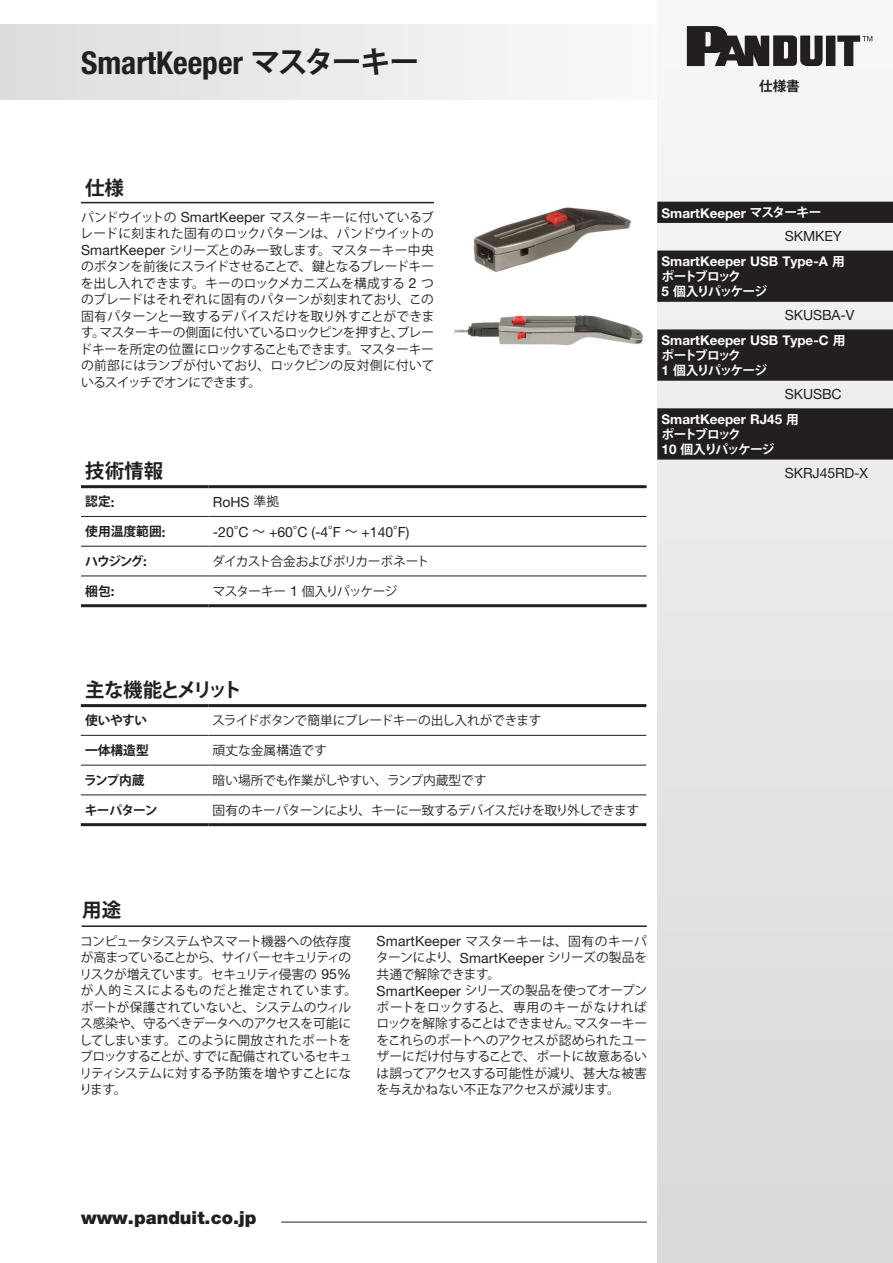
<style>
.page{position:relative;width:893px;height:1263px;background:#fff}
.page>*{position:absolute;margin:0;border:0;box-sizing:border-box;transform-origin:0 0}
.t1{font:700 condensed 31.5px "Helvetica Neue LT Std";color:#231f20}
.t2{font:700 19.5px "Koz Go Pro";letter-spacing:-.13em;color:#231f20}
.t3{font:700 19.5px "Koz Go Pro";letter-spacing:-.02em;color:#231f20}
.t4{font:900 18px "Helvetica Neue LT Std";color:#231f20}
.t5{font:14.1px "Helvetica Neue LT Std";letter-spacing:-.01em;color:#231f20}
.t6{font:700 13.5px "Koz Go Pro";color:#231f20}
.t7{font:700 13.35px "Helvetica Neue LT Std";color:#fff}
.t8{font:12.75px/16.5px "Koz Go Pro";letter-spacing:-.03em;color:#231f20}
.t9{font:700 12.75px/15px "Koz Go Pro";letter-spacing:-.13em;color:#fff}
.t10{font:700 12.75px "Koz Go Pro";letter-spacing:-.01em;color:#231f20}
.t11{font:12.75px "Koz Go Pro";letter-spacing:-.06em;color:#231f20}
.t12{font:12.75px "Koz Go Pro";color:#231f20}
.s1{font-family:"Koz Go Pro";font-stretch:normal;font-size:30px}
.s2{font-family:"Helvetica Neue LT Std";font-size:14.1px}
.s3{font-family:"Helvetica Neue LT Std";font-size:13.35px}
.s4{font-family:"Koz Go Pro";font-size:12.75px}
</style>
<div class="page">
<div style="left:0;top:25px;width:670px;height:74px;background:linear-gradient(to right,#dcdddf,#fafafb)"></div>
<hr style="left:81px;top:202px;width:353px;height:1px;background:#231f20">
<svg style="left:657px;top:25px;width:236px;height:1238px"></svg>
<hr style="left:82px;top:925px;width:565px;height:2px;background:#231f20">
<hr style="left:81px;top:516px;width:128px;height:1px;background:#231f20">
<hr style="left:209px;top:516px;width:438px;height:1px;background:#231f20">
<hr style="left:81px;top:546px;width:128px;height:1px;background:#231f20">
<hr style="left:209px;top:546px;width:438px;height:1px;background:#231f20">
<hr style="left:81px;top:576px;width:128px;height:1px;background:#231f20">
<hr style="left:209px;top:576px;width:438px;height:1px;background:#231f20">
<hr style="left:81px;top:604px;width:128px;height:3px;background:#231f20">
<hr style="left:209px;top:604px;width:438px;height:3px;background:#231f20">
<hr style="left:81px;top:485px;width:128px;height:3px;background:#231f20">
<hr style="left:209px;top:485px;width:438px;height:3px;background:#231f20">
<hr style="left:81px;top:735px;width:127px;height:1px;background:#231f20">
<hr style="left:208px;top:735px;width:438px;height:1px;background:#231f20">
<hr style="left:81px;top:765px;width:127px;height:1px;background:#231f20">
<hr style="left:208px;top:765px;width:438px;height:1px;background:#231f20">
<hr style="left:81px;top:794px;width:127px;height:1px;background:#231f20">
<hr style="left:208px;top:794px;width:438px;height:1px;background:#231f20">
<hr style="left:81px;top:823px;width:127px;height:3px;background:#231f20">
<hr style="left:208px;top:823px;width:438px;height:3px;background:#231f20">
<hr style="left:81px;top:704px;width:127px;height:3px;background:#231f20">
<hr style="left:208px;top:704px;width:438px;height:3px;background:#231f20">
<svg style="left:687px;top:26px;width:185px;height:40px"></svg>
<hr style="left:281px;top:1222px;width:366px;height:1px;background:#231f20">
<svg style="left:657px;top:202px;width:236px;height:258px;fill:#231f20"></svg>
<img style="left:473px;top:207px;width:158px;height:65px">
<img style="left:454px;top:315px;width:189px;height:31px">
<h1 class="t1" style="left:81px;top:44px;width:340px">SmartKeeper <span class="s1">マスターキー</span></h1>
<p class="t6" style="left:759px;top:77px;width:42px">仕様書</p>
<h2 class="t3" style="left:85px;top:176px;width:41px">仕様</h2>
<p class="t8" style="left:79px;top:209px;width:356px;text-align:justify">パンドウイットの <span class="s2">SmartKeeper</span> マスターキーに付いているブレードに刻まれた固有のロックパターンは、パンドウイットの<span class="s2">SmartKeeper</span> シリーズとのみ一致します。マスターキー中央のボタンを前後にスライドさせることで、鍵となるブレードキーを出し入れできます。キーのロックメカニズムを構成する <span class="s2">2</span> つのブレードはそれぞれに固有のパターンが刻まれており、この固有パターンと一致するデバイスだけを取り外すことができます。マスターキーの側面に付いているロックピンを押すと、ブレードキーを所定の位置にロックすることもできます。マスターキーの前部にはランプが付いており、ロックピンの反対側に付いているスイッチでオンにできます。</p>
<h2 class="t3" style="left:85px;top:459px;width:79px">技術情報</h2>
<p class="t10" style="left:85px;top:493px;width:31px">認定<span class="s3">:</span></p>
<p class="t5" style="left:213px;top:493px;width:68px">RoHS <span class="s4">準拠</span></p>
<p class="t10" style="left:85px;top:523px;width:82px">使用温度範囲<span class="s3">:</span></p>
<p class="t5" style="left:213px;top:523px;width:198px">-20<span class="s4">°</span>C <span class="s4">～</span> +60<span class="s4">°</span>C (-4<span class="s4">°</span>F <span class="s4">～</span> +140<span class="s4">°</span>F)</p>
<p class="t10" style="left:85px;top:553px;width:63px">ハウジング<span class="s3">:</span></p>
<p class="t11" style="left:212px;top:553px;width:219px">ダイカスト合金およびポリカーボネート</p>
<p class="t10" style="left:85px;top:583px;width:31px">梱包<span class="s3">:</span></p>
<p class="t11" style="left:213px;top:583px;width:186px">マスターキー <span class="s2">1</span> 個入りパッケージ</p>
<p class="t7" style="left:662px;top:204px;width:162px">SmartKeeper <span class="s4">マスターキー</span></p>
<p class="t5" style="left:785px;top:227px;width:59px">SKMKEY</p>
<p class="t7" style="left:662px;top:253px;width:185px">SmartKeeper USB Type-A <span class="s4">用</span></p>
<p class="t9" style="left:661px;top:270px;width:107px">ポートブロック<br><span class="s3">5</span> 個入りパッケージ</p>
<p class="t5" style="left:785px;top:306px;width:71px">SKUSBA-V</p>
<p class="t7" style="left:662px;top:332px;width:185px">SmartKeeper USB Type-C <span class="s4">用</span></p>
<p class="t9" style="left:661px;top:349px;width:107px">ポートブロック<br><span class="s3">1</span> 個入りパッケージ</p>
<p class="t5" style="left:785px;top:385px;width:58px">SKUSBC</p>
<p class="t7" style="left:662px;top:411px;width:139px">SmartKeeper RJ45 <span class="s4">用</span></p>
<p class="t9" style="left:661px;top:427px;width:115px">ポートブロック<br><span class="s3">10</span> 個入りパッケージ</p>
<p class="t5" style="left:785px;top:464px;width:85px">SKRJ45RD-X</p>
<h2 class="t2" style="left:85px;top:677px;width:158px">主な機能とメリット</h2>
<p class="t10" style="left:85px;top:712px;width:64px">使いやすい</p>
<p class="t8" style="left:212px;top:713px;width:331px">スライドボタンで簡単にブレードキーの出し入れができます</p>
<p class="t10" style="left:85px;top:742px;width:65px">一体構造型</p>
<p class="t12" style="left:213px;top:742px;width:116px">頑丈な金属構造です</p>
<p class="t10" style="left:84px;top:772px;width:62px">ランプ内蔵</p>
<p class="t12" style="left:213px;top:772px;width:275px">暗い場所でも作業がしやすい、ランプ内蔵型です</p>
<p class="t10" style="left:85px;top:802px;width:74px">キーパターン</p>
<p class="t8" style="left:213px;top:802px;width:428px">固有のキーパターンにより、キーに一致するデバイスだけを取り外しできます</p>
<h2 class="t3" style="left:82px;top:898px;width:41px">用途</h2>
<p class="t8" style="left:79px;top:933px;width:279px">コンピュータシステムやスマート機器への依存度が高まっていることから、サイバーセキュリティのリスクが増えています。セキュリティ侵害の <span class="s2">95%</span>が人的ミスによるものだと推定されています。ポートが保護されていないと、システムのウィルス感染や、守るべきデータへのアクセスを可能にしてしまいます。このように開放されたポートをブロックすることが、すでに配備されているセキュリティシステムに対する予防策を増やすことになります。</p>
<p class="t8" style="left:376px;top:933px;width:273px"><span class="s2">SmartKeeper</span> マスターキーは、固有のキーパターンにより、<span class="s2">SmartKeeper</span> シリーズの製品を共通で解除できます。<br><span class="s2">SmartKeeper</span> シリーズの製品を使ってオープンポートをロックすると、専用のキーがなければロックを解除することはできません。マスターキーをこれらのポートへのアクセスが認められたユーザーにだけ付与することで、ポートに故意あるいは誤ってアクセスする可能性が減り、甚大な被害を与えかねない不正なアクセスが減ります。</p>
<h3 class="t4" style="left:81px;top:1207px;width:177px">www.panduit.co.jp</h3>
</div>
